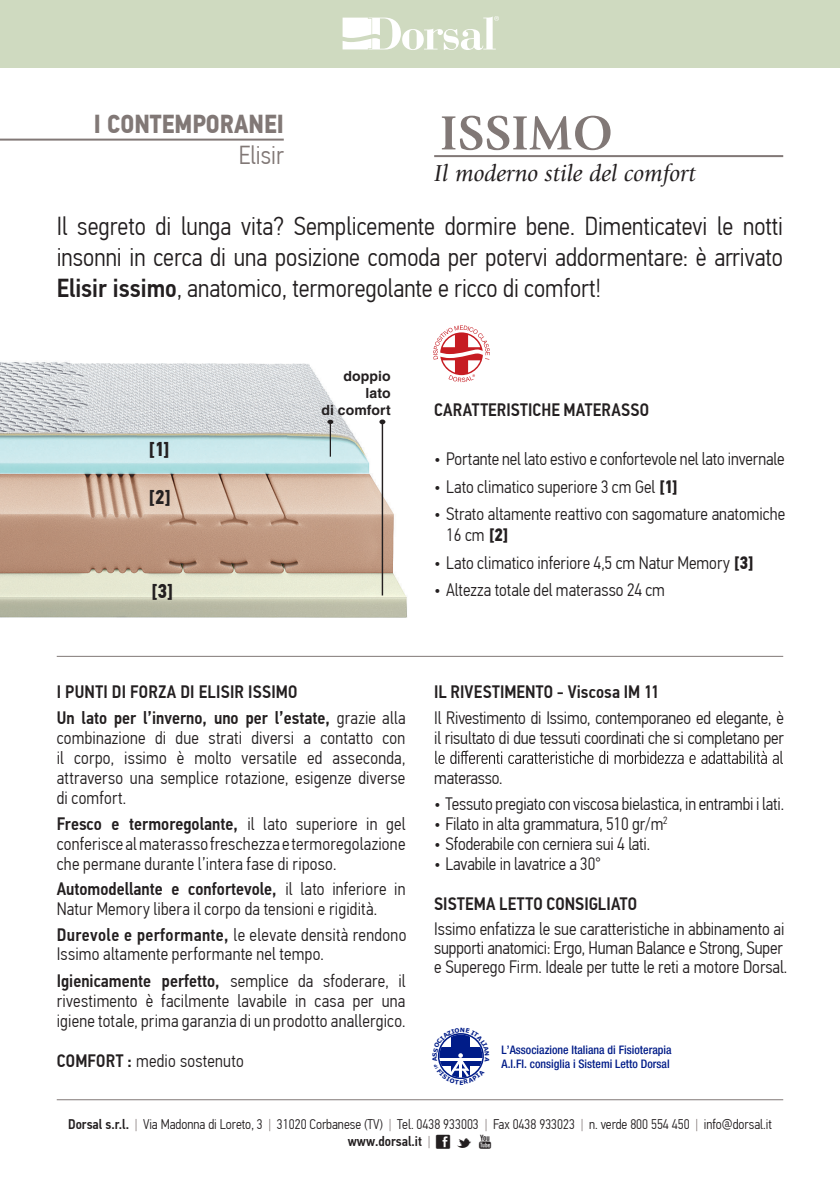
<style>
.page{position:relative;width:840px;height:1191px;background:#fff}
.page>*{position:absolute;margin:0;border:0;box-sizing:border-box;transform-origin:0 0}
.t1{font:700 50px "Giovanni Std";color:#817876}
.t2{font:300 26px/31.2px "PF Din Text Cond Pro";color:#231f20;text-align:justify}
.t3{font:700 26px "PF Din Text Cond Pro";color:#817876}
.t4{font:300 26px "PF Din Text Cond Pro";color:#817876}
.t5{font:italic 24px "Giovanni Std";color:#231f20}
.t6{font:700 20px "PF Din Text Cond Pro";color:#231f20}
.t7{font:300 18px/20px "PF Din Text Cond Pro";color:#231f20}
.t8{font:500 18px/25.6px "PF Din Text Cond Pro";letter-spacing:.005em;color:#231f20}
.t9{font:300 14px/16.8px "PF Din Text Cond Pro";color:#231f20}
.t10{font:700 14px/16.8px "Helvetica LT Std";letter-spacing:.01em;color:#231f20;text-align:right}
.t11{font:500 condensed 11.8px/14.2px "Helvetica Neue LT Std";color:#001c88}
.s1{font-weight:500}
.s2{font-weight:700}
.s3{font-weight:300}
.s4{color:#817876}
</style>
<div class="page">
<img style="left:0;top:362px;width:407px;height:256px">
<hr style="left:0;top:139px;width:283px;height:2px;background:#817876">
<hr style="left:434px;top:155px;width:348px;height:2px;background:#817876">
<hr style="left:57px;top:656px;width:363px;height:1px;background:#817876">
<hr style="left:420px;top:656px;width:362px;height:1px;background:#817876">
<hr style="left:57px;top:1099px;width:363px;height:1px;background:#817876">
<hr style="left:420px;top:1099px;width:362px;height:1px;background:#817876">
<svg style="left:435px;top:750px;width:347px;height:14px"></svg>
<svg style="left:433px;top:325px;width:56px;height:57px"></svg>
<hr style="left:381px;top:422px;width:2px;height:173px;background:#231f20">
<svg style="left:379px;top:419px;width:6px;height:5px"></svg>
<hr style="left:329px;top:422px;width:2px;height:34px;background:#231f20">
<svg style="left:327px;top:420px;width:6px;height:4px"></svg>
<div style="left:0;top:0;width:839px;height:67px;background:#cfdac0"></div>
<svg style="left:342px;top:16px;width:156px;height:34px"></svg>
<svg style="left:437px;top:1033px;width:47px;height:46px"></svg>
<h2 class="t3" style="left:94px;top:108px;width:191px">I CONTEMPORANEI</h2>
<h2 class="t4" style="left:238px;top:140px;width:47px">Elisir</h2>
<h1 class="t1" style="left:439px;top:104px;width:175px">ISSIMO</h1>
<h3 class="t5" style="left:434px;top:160px;width:263px">Il moderno stile del comfort</h3>
<h2 class="t2" style="left:57px;top:211px;width:727px">Il segreto di lunga vita? Semplicemente dormire bene. Dimenticatevi le notti insonni in cerca di una posizione comoda per potervi addormentare: è arrivato <span class="s1">Elisir issimo</span>, anatomico, termoregolante e ricco di comfort!</h2>
<p class="t6" style="left:149px;top:437px;width:22px">[1]</p>
<p class="t6" style="left:149px;top:484px;width:23px">[2]</p>
<p class="t6" style="left:151px;top:578px;width:23px">[3]</p>
<p class="t10" style="left:321px;top:367px;width:71px">doppio lato<br>di comfort</p>
<p class="t8" style="left:434px;top:397px;width:216px">CARATTERISTICHE MATERASSO</p>
<p class="t7" style="left:434px;top:449px;width:351px">• Portante nel lato estivo e confortevole nel lato invernale</p>
<p class="t7" style="left:434px;top:476px;width:245px">• Lato climatico superiore 3 cm Gel <span class="s2">[1]</span></p>
<p class="t7" style="left:446px;top:503px;width:340px;line-height:21.6px;text-indent:-12px">• Strato altamente reattivo con sagomature anatomiche<br>16 cm <span class="s2">[2]</span></p>
<p class="t7" style="left:434px;top:553px;width:321px">• Lato climatico inferiore 4,5 cm Natur Memory <span class="s2">[3]</span></p>
<p class="t7" style="left:434px;top:580px;width:232px">• Altezza totale del materasso 24 cm</p>
<p class="t8" style="left:57px;top:679px;width:350px">I PUNTI DI FORZA DI ELISIR ISSIMO<br>Un lato per l’inverno, uno per l’estate, <span class="s3">grazie alla</span></p>
<p class="t7" style="left:57px;top:728px;width:350px;text-align:justify">combinazione di due strati diversi a contatto con il corpo, issimo è molto versatile ed asseconda, attraverso una semplice rotazione, esigenze diverse di comfort.</p>
<p class="t7" style="left:57px;top:813px;width:350px;text-align:justify"><span class="s1">Fresco e termoregolante,</span> il lato superiore in gel conferiscealmaterassofreschezzaetermoregolazione che permane durante l’intera fase di riposo.</p>
<p class="t7" style="left:57px;top:879px;width:350px"><span class="s1">Automodellante e confortevole,</span> il lato inferiore in<br>Natur Memory libera il corpo da tensioni e rigidità.</p>
<p class="t7" style="left:57px;top:925px;width:351px;line-height:19px"><span class="s1">Durevole e performante,</span> le elevate densità rendono<br>Issimo altamente performante nel tempo.</p>
<p class="t7" style="left:57px;top:970px;width:350px;text-align:justify"><span class="s1">Igienicamente perfetto,</span> semplice da sfoderare, il rivestimento è facilmente lavabile in casa per una igiene totale, prima garanzia di un prodotto anallergico.</p>
<p class="t7" style="left:57px;top:1050px;width:188px"><span class="s1">COMFORT :</span> medio sostenuto</p>
<p class="t8" style="left:434px;top:679px;width:226px">IL RIVESTIMENTO - Viscosa IM 11</p>
<p class="t7" style="left:434px;top:708px;width:351px">Il Rivestimento di Issimo, contemporaneo ed elegante, è il risultato di due tessuti coordinati che si completano per</p>
<p class="t7" style="left:434px;top:768px;width:70px">materasso.</p>
<p class="t7" style="left:434px;top:793px;width:351px">• Tessuto pregiato con viscosa bielastica, in entrambi i lati.</p>
<p class="t7" style="left:434px;top:813px;width:235px">• Filato in alta grammatura, 510 gr/m<sup>2</sup></p>
<p class="t7" style="left:434px;top:833px;width:217px">• Sfoderabile con cerniera sui 4 lati.</p>
<p class="t7" style="left:434px;top:853px;width:168px">• Lavabile in lavatrice a 30°</p>
<p class="t8" style="left:434px;top:890px;width:204px">SISTEMA LETTO CONSIGLIATO</p>
<p class="t7" style="left:434px;top:919px;width:354px;line-height:19px">Issimo enfatizza le sue caratteristiche in abbinamento ai supporti anatomici: Ergo, Human Balance e Strong, Super e Superego Firm. Ideale per tutte le reti a motore Dorsal.</p>
<p class="t11" style="left:501px;top:1042px;width:171px">L’Associazione Italiana di Fisioterapia<br>A.I.FI. consiglia i Sistemi Letto Dorsal</p>
<p class="t9" style="left:347px;top:1116px;width:425px;text-indent:-279px"><span class="s1">Dorsal s.r.l.</span> <span class="s4">|</span> Via Madonna di Loreto, 3 <span class="s4">|</span> 31020 Corbanese (TV) <span class="s4">|</span> Tel. 0438 933003 <span class="s4">|</span> Fax 0438 933023 <span class="s4">|</span> n. verde 800 554 450 <span class="s4">|</span> info@dorsal.it <span class="s1">www.dorsal.it</span> <span class="s4">|</span></p>
</div>
